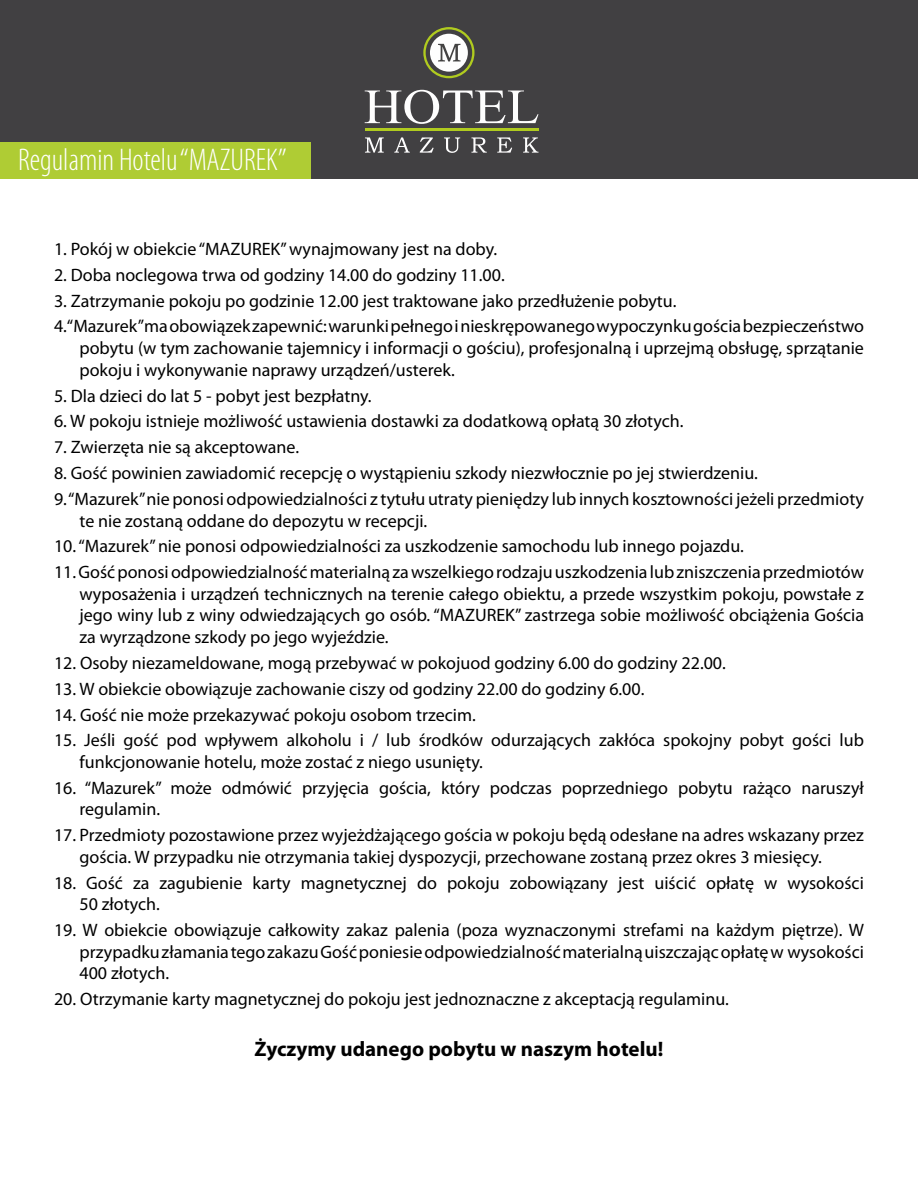
<style>
.page{position:relative;width:918px;height:1188px;background:#fff}
.page>*{position:absolute;margin:0;border:0;box-sizing:border-box;transform-origin:0 0}
.t1{font:300 condensed 31.5px "Myriad Pro";color:#fff}
.subtitle{font:700 21px "Myriad Pro";color:#000}
.lista-numerowana{font:18px/21.6px "Myriad Pro";color:#000}
</style>
<div class="page">
<div style="left:0;top:0;width:918px;height:179px;background:#414042"></div>
<svg style="left:365px;top:90px;width:173px;height:34px"></svg>
<svg style="left:365px;top:137px;width:19px;height:16px"></svg>
<svg style="left:394px;top:137px;width:16px;height:16px"></svg>
<svg style="left:420px;top:137px;width:14px;height:16px"></svg>
<svg style="left:444px;top:137px;width:16px;height:16px"></svg>
<svg style="left:471px;top:137px;width:16px;height:16px"></svg>
<svg style="left:497px;top:137px;width:15px;height:16px"></svg>
<svg style="left:523px;top:137px;width:16px;height:16px"></svg>
<svg style="left:423px;top:27px;width:52px;height:51px"></svg>
<hr style="left:365px;top:129px;width:174px;height:2px;background:#b0cb1f">
<div style="left:0;top:142px;width:310px;height:37px;background:#afcc34"></div>
<p class="t1" style="left:18px;top:143px;width:270px">Regulamin Hotelu “MAZUREK”</p>
<p class="lista-numerowana" style="left:54px;top:238px;width:445px">1. Pokój w obiekcie “MAZUREK” wynajmowany jest na doby.</p>
<p class="lista-numerowana" style="left:54px;top:264px;width:452px">2. Doba noclegowa trwa od godziny 14.00 do godziny 11.00.</p>
<p class="lista-numerowana" style="left:54px;top:290px;width:624px">3. Zatrzymanie pokoju po godzinie 12.00 jest traktowane jako przedłużenie pobytu.</p>
<p class="lista-numerowana" style="left:80px;top:316px;width:786px;text-align:justify;text-indent:-26px">4. “Mazurek” ma obowiązek zapewnić: warunki pełnego i nieskrępowanego wypoczynku gościa bezpieczeństwo pobytu (w tym zachowanie tajemnicy i informacji o gościu), profesjonalną i uprzejmą obsługę, sprzątanie pokoju i wykonywanie naprawy urządzeń/usterek.</p>
<p class="lista-numerowana" style="left:54px;top:385px;width:319px">5. Dla dzieci do lat 5 - pobyt jest bezpłatny.</p>
<p class="lista-numerowana" style="left:54px;top:411px;width:631px">6. W pokoju istnieje możliwość ustawienia dostawki za dodatkową opłatą 30 złotych.</p>
<p class="lista-numerowana" style="left:54px;top:437px;width:247px">7. Zwierzęta nie są akceptowane.</p>
<p class="lista-numerowana" style="left:54px;top:463px;width:705px">8. Gość powinien zawiadomić recepcję o wystąpieniu szkody niezwłocznie po jej stwierdzeniu.</p>
<p class="lista-numerowana" style="left:80px;top:488px;width:786px;text-indent:-26px">9. “Mazurek” nie ponosi odpowiedzialności z tytułu utraty pieniędzy lub innych kosztowności jeżeli przedmioty te nie zostaną oddane do depozytu w recepcji.</p>
<p class="lista-numerowana" style="left:54px;top:536px;width:691px">10. “Mazurek” nie ponosi odpowiedzialności za uszkodzenie samochodu lub innego pojazdu.</p>
<p class="lista-numerowana" style="left:80px;top:562px;width:786px;text-align:justify;text-indent:-26px">11. Gość ponosi odpowiedzialność materialną za wszelkiego rodzaju uszkodzenia lub zniszczenia przedmiotów wyposażenia i urządzeń technicznych na terenie całego obiektu, a przede wszystkim pokoju, powstałe z jego winy lub z winy odwiedzających go osób. “MAZUREK” zastrzega sobie możliwość obciążenia Gościa za wyrządzone szkody po jego wyjeździe.</p>
<p class="lista-numerowana" style="left:54px;top:652px;width:673px">12. Osoby niezameldowane, mogą przebywać w pokojuod godziny 6.00 do godziny 22.00.</p>
<p class="lista-numerowana" style="left:54px;top:678px;width:592px">13. W obiekcie obowiązuje zachowanie ciszy od godziny 22.00 do godziny 6.00.</p>
<p class="lista-numerowana" style="left:54px;top:704px;width:423px">14. Gość nie może przekazywać pokoju osobom trzecim.</p>
<p class="lista-numerowana" style="left:80px;top:730px;width:786px;text-indent:-26px">15. Jeśli gość pod wpływem alkoholu i / lub środków odurzających zakłóca spokojny pobyt gości lub funkcjonowanie hotelu, może zostać z niego usunięty.</p>
<p class="lista-numerowana" style="left:80px;top:777px;width:786px;text-indent:-26px">16. “Mazurek” może odmówić przyjęcia gościa, który podczas poprzedniego pobytu rażąco naruszył regulamin.</p>
<p class="lista-numerowana" style="left:80px;top:825px;width:786px;text-indent:-26px">17. Przedmioty pozostawione przez wyjeżdżającego gościa w pokoju będą odesłane na adres wskazany przez gościa. W przypadku nie otrzymania takiej dyspozycji, przechowane zostaną przez okres 3 miesięcy.</p>
<p class="lista-numerowana" style="left:80px;top:872px;width:786px;text-indent:-26px">18. Gość za zagubienie karty magnetycznej do pokoju zobowiązany jest uiścić opłatę w wysokości<br>50 złotych.</p>
<p class="lista-numerowana" style="left:80px;top:920px;width:786px;text-align:justify;text-indent:-26px">19. W obiekcie obowiązuje całkowity zakaz palenia (poza wyznaczonymi strefami na każdym piętrze). W przypadku złamania tego zakazu Gość poniesie odpowiedzialność materialną uiszczając opłatę w wysokości 400 złotych.</p>
<p class="lista-numerowana" style="left:54px;top:989px;width:676px">20. Otrzymanie karty magnetycznej do pokoju jest jednoznaczne z akceptacją regulaminu.</p>
<p class="subtitle" style="left:255px;top:1038px;width:410px">Życzymy udanego pobytu w naszym hotelu!</p>
</div>
